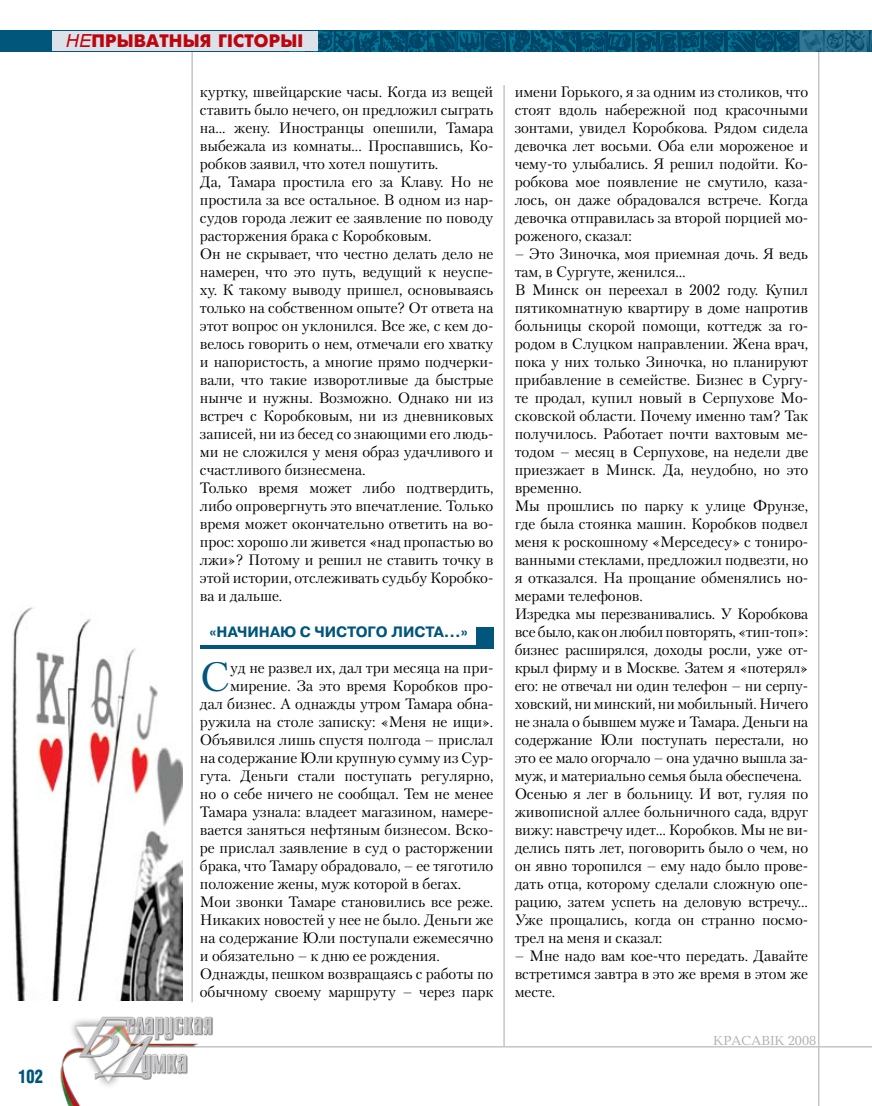
<style>
.page{position:relative;width:872px;height:1106px;background:#fff}
.page>*{position:absolute;margin:0;border:0;box-sizing:border-box;transform-origin:0 0}
.t1{font:40.65px "Petersburg C";color:#00567b}
.t2{font:18px "Futuris Extra C";letter-spacing:.01em;color:#bc060f}
.t3{font:700 18px "AG Letterica Cond L";color:#00567b;scale:.9 1}
.t4{font:15px/18px "Petersburg C";letter-spacing:-.005em;color:#000}
.t5{font:700 15px "Pragmatica C";color:#00567b}
.t6{font:13.5px "Baltica C";color:#aeafb2}
.s1{font-family:"Arial";font-style:italic}
</style>
<div class="page">
<hr style="left:818px;top:52px;width:1px;height:1054px;background:#c3c5c7">
<img style="left:285px;top:30px;width:587px;height:1px">
<hr style="left:191px;top:52px;width:2px;height:950px;background:#c3c5c7">
<hr style="left:503px;top:85px;width:2px;height:961px;background:#c3c5c7">
<svg style="left:0;top:31px;width:871px;height:21px"></svg>
<div style="left:52px;top:31px;width:266px;height:20px;background:#dde2ea"></div>
<hr style="left:146px;top:1046px;width:726px;height:1px;background:#c3c5c7">
<img style="left:54px;top:983px;width:176px;height:123px">
<svg style="left:871px;top:31px;width:1px;height:21px"></svg>
<div style="left:476px;top:627px;width:17px;height:21px;background:#00567b"></div>
<hr style="left:200px;top:645px;width:293px;height:3px;background:#00567b">
<img style="left:12px;top:605px;width:170px;height:395px">
<p class="t3" style="left:18px;top:1065px;width:29px">102</p>
<p class="t2" style="left:66px;top:31px;width:239px"><span class="s1">НЕ</span>ПРЫВАТНЫЯ ГІСТОРЫІ</p>
<p class="t4" style="left:200px;top:82px;width:295px">куртку, швейцарские часы. Когда из вещей ставить было нечего, он предложил сыграть на... жену. Иностранцы опешили, Тамара выбежала из комнаты... Проспавшись, Ко&shy;робков заявил, что хотел пошутить.<br>Да, Тамара простила его за Клаву. Но не простила за все остальное. В одном из нар&shy;судов города лежит ее заявление по поводу расторжения брака с Коробковым.<br>Он не скрывает, что честно делать дело не намерен, что это путь, ведущий к неуспе&shy;ху. К такому выводу пришел, основываясь только на собственном опыте? От ответа на этот вопрос он уклонился. Все же, с кем до&shy;велось говорить о нем, отмечали его хватку и напористость, а многие прямо подчерки&shy;вали, что такие изворотливые да быстрые нынче и нужны. Возможно. Однако ни из встреч с Коробковым, ни из дневниковых записей, ни из бесед со знающими его людь&shy;ми не сложился у меня образ удачливого и счастливого бизнесмена.<br>Только время может либо подтвердить, либо опровергнуть это впечатление. Только время может окончательно ответить на во&shy;прос: хорошо ли живется «над пропастью во лжи»? Потому и решил не ставить точку в этой истории, отслеживать судьбу Коробко&shy;ва и дальше.</p>
<p class="t5" style="left:210px;top:623px;width:260px">«НАЧИНАЮ С ЧИСТОГО ЛИСТА…»</p>
<h1 class="t1" style="left:200px;top:652px;width:32px">С</h1>
<p class="t4" style="left:230px;top:658px;width:265px">уд не развел их, дал три месяца на при-</p>
<p class="t4" style="left:230px;top:676px;width:265px">мирение. За это время Коробков про-</p>
<p class="t4" style="left:200px;top:694px;width:295px">дал бизнес. А однажды утром Тамара обна-</p>
<p class="t4" style="left:200px;top:712px;width:295px">ружила на столе записку: «Меня не ищи».</p>
<p class="t4" style="left:200px;top:730px;width:295px">Объявился лишь спустя полгода – прислал</p>
<p class="t4" style="left:200px;top:748px;width:295px">на содержание Юли крупную сумму из Сур-</p>
<p class="t4" style="left:200px;top:766px;width:295px">гута. Деньги стали поступать регулярно,</p>
<p class="t4" style="left:200px;top:784px;width:295px">но о себе ничего не сообщал. Тем не менее</p>
<p class="t4" style="left:200px;top:802px;width:295px">Тамара узнала: владеет магазином, намере-</p>
<p class="t4" style="left:200px;top:820px;width:295px">вается заняться нефтяным бизнесом. Вско-</p>
<p class="t4" style="left:200px;top:838px;width:295px">ре прислал заявление в суд о расторжении</p>
<p class="t4" style="left:200px;top:856px;width:295px">брака, что Тамару обрадовало, – ее тяготило</p>
<p class="t4" style="left:200px;top:874px;width:263px">положение жены, муж которой в бегах.</p>
<p class="t4" style="left:200px;top:892px;width:295px">Мои звонки Тамаре становились все реже.</p>
<p class="t4" style="left:200px;top:910px;width:295px">Никаких новостей у нее не было. Деньги же</p>
<p class="t4" style="left:200px;top:928px;width:295px">на содержание Юли поступали ежемесячно</p>
<p class="t4" style="left:200px;top:946px;width:241px">и обязательно – к дню ее рождения.</p>
<p class="t4" style="left:200px;top:964px;width:295px">Однажды, пешком возвращаясь с работы по</p>
<p class="t4" style="left:200px;top:982px;width:295px">обычному своему маршруту – через парк</p>
<p class="t4" style="left:514px;top:82px;width:295px;text-align:justify">имени Горького, я за одним из столиков, что стоят вдоль набережной под красочными зонтами, увидел Коробкова. Рядом сидела девочка лет восьми. Оба ели мороженое и чему-то улыбались. Я решил подойти. Ко&shy;робкова мое появление не смутило, каза&shy;лось, он даже обрадовался встрече. Когда девочка отправилась за второй порцией мо&shy;роженого, сказал:</p>
<p class="t4" style="left:514px;top:244px;width:295px">– Это Зиночка, моя приемная дочь. Я ведь там, в Сургуте, женился…<br>В Минск он переехал в 2002 году. Купил пятикомнатную квартиру в доме напротив больницы скорой помощи, коттедж за го&shy;родом в Слуцком направлении. Жена врач, пока у них только Зиночка, но планируют прибавление в семействе. Бизнес в Сургу&shy;те продал, купил новый в Серпухове Мо&shy;сковской области. Почему именно там? Так получилось. Работает почти вахтовым ме&shy;тодом – месяц в Серпухове, на недели две приезжает в Минск. Да, неудобно, но это временно.<br>Мы прошлись по парку к улице Фрунзе, где была стоянка машин. Коробков подвел меня к роскошному «Мерседесу» с тониро&shy;ванными стеклами, предложил подвезти, но я отказался. На прощание обменялись но&shy;мерами телефонов.<br>Изредка мы перезванивались. У Коробкова все было, как он любил повторять, «тип-топ»: бизнес расширялся, доходы росли, уже от&shy;крыл фирму и в Москве. Затем я «потерял» его: не отвечал ни один телефон – ни серпу&shy;ховский, ни минский, ни мобильный. Ничего не знала о бывшем муже и Тамара. Деньги на содержание Юли поступать перестали, но это ее мало огорчало – она удачно вышла за&shy;муж, и материально семья была обеспечена.<br>Осенью я лег в больницу. И вот, гуляя по живописной аллее больничного сада, вдруг вижу: навстречу идет… Коробков. Мы не ви&shy;делись пять лет, поговорить было о чем, но он явно торопился – ему надо было прове&shy;дать отца, которому сделали сложную опе&shy;рацию, затем успеть на деловую встречу… Уже прощались, когда он странно посмо&shy;трел на меня и сказал:</p>
<p class="t4" style="left:514px;top:946px;width:295px;text-align:justify">– Мне надо вам кое-что передать. Давайте встретимся завтра в это же время в этом же месте.</p>
<p class="t6" style="left:713px;top:1033px;width:104px">КРАСАВIК 2008</p>
</div>
